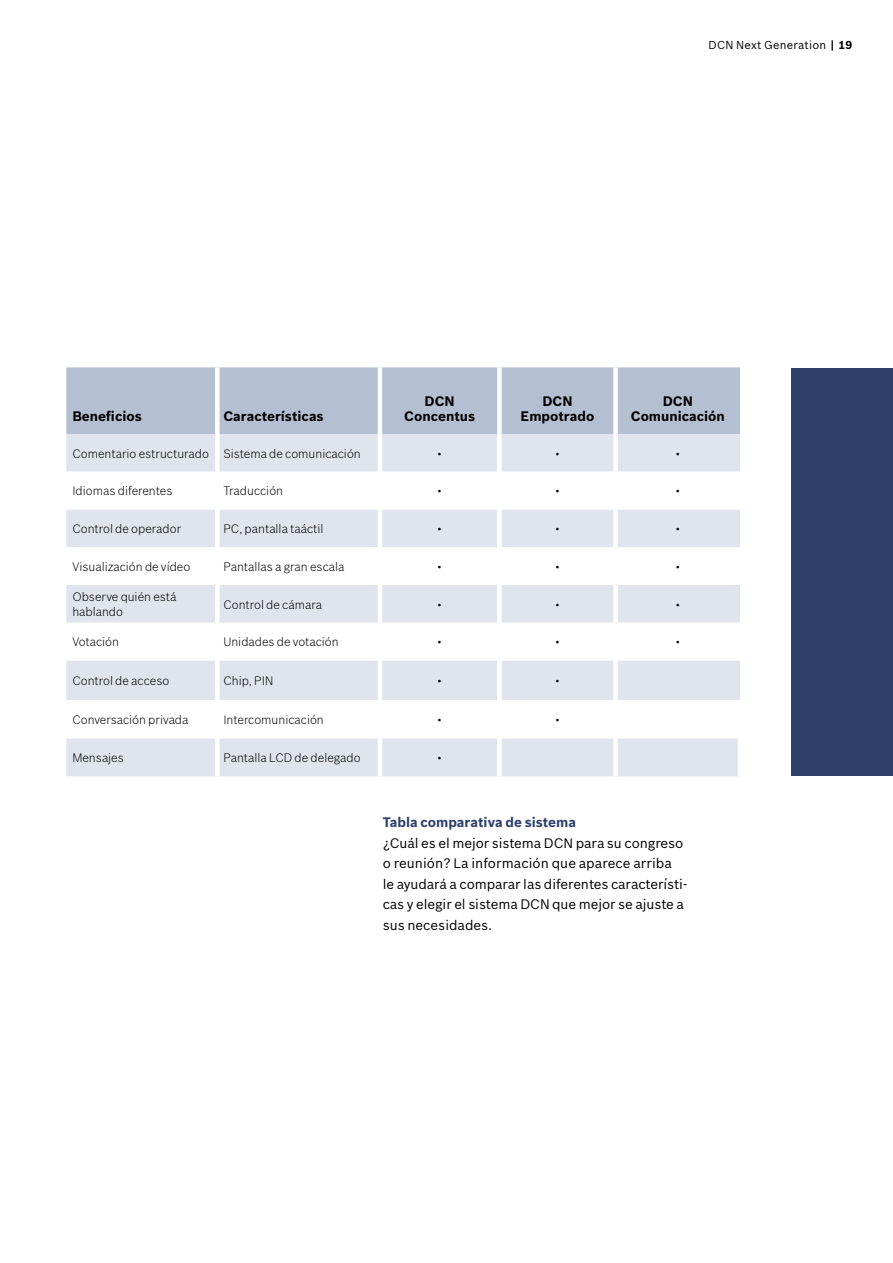
<style>
.page{position:relative;width:893px;height:1263px;background:#fff}
.page>*{position:absolute;margin:0;border:0;box-sizing:border-box;transform-origin:0 0}
.Copy_9_4_8{font:13.5px/20.4px "Bosch Sans";letter-spacing:-.005em;color:#000}
.Intro_16_7_2_Bosch_Gray{font:700 13.5px "Bosch Sans";color:#000}
.Copy_9_4_8-2{font:700 13.5px "Bosch Sans";color:#2f406c}
.Intro_16_7_2_Bosch_Gray-2{font:300 12px/15px "Bosch Sans";color:#000}
.t1{font:11.25px "Bosch Sans";letter-spacing:.02em;color:#000}
.s1{font-weight:700}
</style>
<div class="page">
<div style="left:791px;top:368px;width:102px;height:408px;background:#2f406c"></div>
<div style="left:66px;top:367px;width:674px;height:67px;background:#b5bfd2"></div>
<div style="left:66px;top:434px;width:674px;height:342px;background:#e0e4ec"></div>
<svg style="left:66px;top:472px;width:674px;height:266px"></svg>
<div style="left:215px;top:367px;width:5px;height:67px;background:#fff"></div>
<hr style="left:378px;top:367px;width:4px;height:67px;background:#fff">
<div style="left:497px;top:367px;width:5px;height:67px;background:#fff"></div>
<div style="left:613px;top:367px;width:5px;height:67px;background:#fff"></div>
<div style="left:215px;top:434px;width:5px;height:38px;background:#fff"></div>
<hr style="left:378px;top:434px;width:4px;height:38px;background:#fff">
<div style="left:497px;top:434px;width:5px;height:38px;background:#fff"></div>
<div style="left:613px;top:434px;width:5px;height:38px;background:#fff"></div>
<div style="left:215px;top:472px;width:5px;height:37px;background:#fff"></div>
<hr style="left:378px;top:472px;width:4px;height:37px;background:#fff">
<div style="left:497px;top:472px;width:5px;height:37px;background:#fff"></div>
<div style="left:613px;top:472px;width:5px;height:37px;background:#fff"></div>
<div style="left:215px;top:509px;width:5px;height:38px;background:#fff"></div>
<hr style="left:378px;top:509px;width:4px;height:38px;background:#fff">
<div style="left:497px;top:509px;width:5px;height:38px;background:#fff"></div>
<div style="left:613px;top:509px;width:5px;height:38px;background:#fff"></div>
<div style="left:215px;top:547px;width:5px;height:38px;background:#fff"></div>
<hr style="left:378px;top:547px;width:4px;height:38px;background:#fff">
<div style="left:497px;top:547px;width:5px;height:38px;background:#fff"></div>
<div style="left:613px;top:547px;width:5px;height:38px;background:#fff"></div>
<div style="left:215px;top:585px;width:5px;height:38px;background:#fff"></div>
<hr style="left:378px;top:585px;width:4px;height:38px;background:#fff">
<div style="left:497px;top:585px;width:5px;height:38px;background:#fff"></div>
<div style="left:613px;top:585px;width:5px;height:38px;background:#fff"></div>
<div style="left:215px;top:623px;width:5px;height:37px;background:#fff"></div>
<hr style="left:378px;top:623px;width:4px;height:37px;background:#fff">
<div style="left:497px;top:623px;width:5px;height:37px;background:#fff"></div>
<div style="left:613px;top:623px;width:5px;height:37px;background:#fff"></div>
<div style="left:215px;top:660px;width:5px;height:40px;background:#fff"></div>
<hr style="left:378px;top:660px;width:4px;height:40px;background:#fff">
<div style="left:497px;top:660px;width:5px;height:40px;background:#fff"></div>
<div style="left:613px;top:660px;width:5px;height:40px;background:#fff"></div>
<div style="left:215px;top:738px;width:5px;height:38px;background:#fff"></div>
<hr style="left:378px;top:738px;width:4px;height:38px;background:#fff">
<div style="left:497px;top:738px;width:5px;height:38px;background:#fff"></div>
<div style="left:613px;top:738px;width:5px;height:38px;background:#fff"></div>
<hr style="left:738px;top:738px;width:4px;height:38px;background:#fff">
<div style="left:215px;top:700px;width:5px;height:38px;background:#fff"></div>
<hr style="left:378px;top:700px;width:4px;height:38px;background:#fff">
<div style="left:497px;top:700px;width:5px;height:38px;background:#fff"></div>
<div style="left:613px;top:700px;width:5px;height:38px;background:#fff"></div>
<hr style="left:738px;top:700px;width:4px;height:38px;background:#fff">
<p class="t1" style="left:708px;top:38px;width:145px">DCN Next Generation <span class="s1">| 19</span></p>
<p class="Intro_16_7_2_Bosch_Gray" style="left:72px;top:408px;width:71px">Beneficios</p>
<p class="Intro_16_7_2_Bosch_Gray" style="left:223px;top:408px;width:102px">Características</p>
<p class="Intro_16_7_2_Bosch_Gray" style="left:425px;top:393px;width:32px">DCN</p>
<p class="Intro_16_7_2_Bosch_Gray" style="left:404px;top:408px;width:72px">Concentus</p>
<p class="Intro_16_7_2_Bosch_Gray" style="left:542px;top:393px;width:32px">DCN</p>
<p class="Intro_16_7_2_Bosch_Gray" style="left:521px;top:408px;width:75px">Empotrado</p>
<p class="Intro_16_7_2_Bosch_Gray" style="left:663px;top:393px;width:32px">DCN</p>
<p class="Intro_16_7_2_Bosch_Gray" style="left:631px;top:408px;width:96px">Comunicación</p>
<p class="Intro_16_7_2_Bosch_Gray-2" style="left:72px;top:445px;width:138px">Comentario estructurado</p>
<p class="Intro_16_7_2_Bosch_Gray-2" style="left:223px;top:445px;width:139px">Sistema de comunicación</p>
<p class="Intro_16_7_2_Bosch_Gray-2" style="left:437px;top:445px;width:6px">•</p>
<p class="Intro_16_7_2_Bosch_Gray-2" style="left:555px;top:445px;width:6px">•</p>
<p class="Intro_16_7_2_Bosch_Gray-2" style="left:675px;top:445px;width:6px">•</p>
<p class="Intro_16_7_2_Bosch_Gray-2" style="left:72px;top:483px;width:102px">Idiomas diferentes</p>
<p class="Intro_16_7_2_Bosch_Gray-2" style="left:223px;top:483px;width:61px">Traducción</p>
<p class="Intro_16_7_2_Bosch_Gray-2" style="left:437px;top:483px;width:6px">•</p>
<p class="Intro_16_7_2_Bosch_Gray-2" style="left:555px;top:483px;width:6px">•</p>
<p class="Intro_16_7_2_Bosch_Gray-2" style="left:675px;top:483px;width:6px">•</p>
<p class="Intro_16_7_2_Bosch_Gray-2" style="left:72px;top:521px;width:110px">Control de operador</p>
<p class="Intro_16_7_2_Bosch_Gray-2" style="left:223px;top:521px;width:102px">PC, pantalla taáctil</p>
<p class="Intro_16_7_2_Bosch_Gray-2" style="left:437px;top:521px;width:6px">•</p>
<p class="Intro_16_7_2_Bosch_Gray-2" style="left:555px;top:521px;width:6px">•</p>
<p class="Intro_16_7_2_Bosch_Gray-2" style="left:675px;top:521px;width:6px">•</p>
<p class="Intro_16_7_2_Bosch_Gray-2" style="left:72px;top:559px;width:119px">Visualización de vídeo</p>
<p class="Intro_16_7_2_Bosch_Gray-2" style="left:223px;top:559px;width:123px">Pantallas a gran escala</p>
<p class="Intro_16_7_2_Bosch_Gray-2" style="left:437px;top:559px;width:6px">•</p>
<p class="Intro_16_7_2_Bosch_Gray-2" style="left:555px;top:559px;width:6px">•</p>
<p class="Intro_16_7_2_Bosch_Gray-2" style="left:675px;top:559px;width:6px">•</p>
<p class="Intro_16_7_2_Bosch_Gray-2" style="left:72px;top:589px;width:106px">Observe quién está hablando</p>
<p class="Intro_16_7_2_Bosch_Gray-2" style="left:223px;top:596px;width:100px">Control de cámara</p>
<p class="Intro_16_7_2_Bosch_Gray-2" style="left:437px;top:596px;width:6px">•</p>
<p class="Intro_16_7_2_Bosch_Gray-2" style="left:555px;top:596px;width:6px">•</p>
<p class="Intro_16_7_2_Bosch_Gray-2" style="left:675px;top:596px;width:6px">•</p>
<p class="Intro_16_7_2_Bosch_Gray-2" style="left:72px;top:634px;width:48px">Votación</p>
<p class="Intro_16_7_2_Bosch_Gray-2" style="left:223px;top:634px;width:117px">Unidades de votación</p>
<p class="Intro_16_7_2_Bosch_Gray-2" style="left:437px;top:634px;width:6px">•</p>
<p class="Intro_16_7_2_Bosch_Gray-2" style="left:555px;top:634px;width:6px">•</p>
<p class="Intro_16_7_2_Bosch_Gray-2" style="left:675px;top:634px;width:6px">•</p>
<p class="Intro_16_7_2_Bosch_Gray-2" style="left:72px;top:673px;width:98px">Control de acceso</p>
<p class="Intro_16_7_2_Bosch_Gray-2" style="left:223px;top:673px;width:52px">Chip, PIN</p>
<p class="Intro_16_7_2_Bosch_Gray-2" style="left:437px;top:673px;width:6px">•</p>
<p class="Intro_16_7_2_Bosch_Gray-2" style="left:555px;top:673px;width:6px">•</p>
<p class="Intro_16_7_2_Bosch_Gray-2" style="left:72px;top:712px;width:118px">Conversación privada</p>
<p class="Intro_16_7_2_Bosch_Gray-2" style="left:223px;top:712px;width:102px">Intercomunicación</p>
<p class="Intro_16_7_2_Bosch_Gray-2" style="left:437px;top:712px;width:6px">•</p>
<p class="Intro_16_7_2_Bosch_Gray-2" style="left:555px;top:712px;width:6px">•</p>
<p class="Intro_16_7_2_Bosch_Gray-2" style="left:72px;top:750px;width:53px">Mensajes</p>
<p class="Intro_16_7_2_Bosch_Gray-2" style="left:223px;top:750px;width:139px">Pantalla LCD de delegado</p>
<p class="Intro_16_7_2_Bosch_Gray-2" style="left:437px;top:750px;width:6px">•</p>
<p class="Copy_9_4_8-2" style="left:383px;top:814px;width:195px">Tabla comparativa de sistema</p>
<p class="Copy_9_4_8" style="left:383px;top:832px;width:307px">¿Cuál es el mejor sistema DCN para su congreso o reunión? La información que aparece arriba<br>le ayudará a comparar las diferentes característi&shy;cas y elegir el sistema DCN que mejor se ajuste a sus necesidades.</p>
</div>
